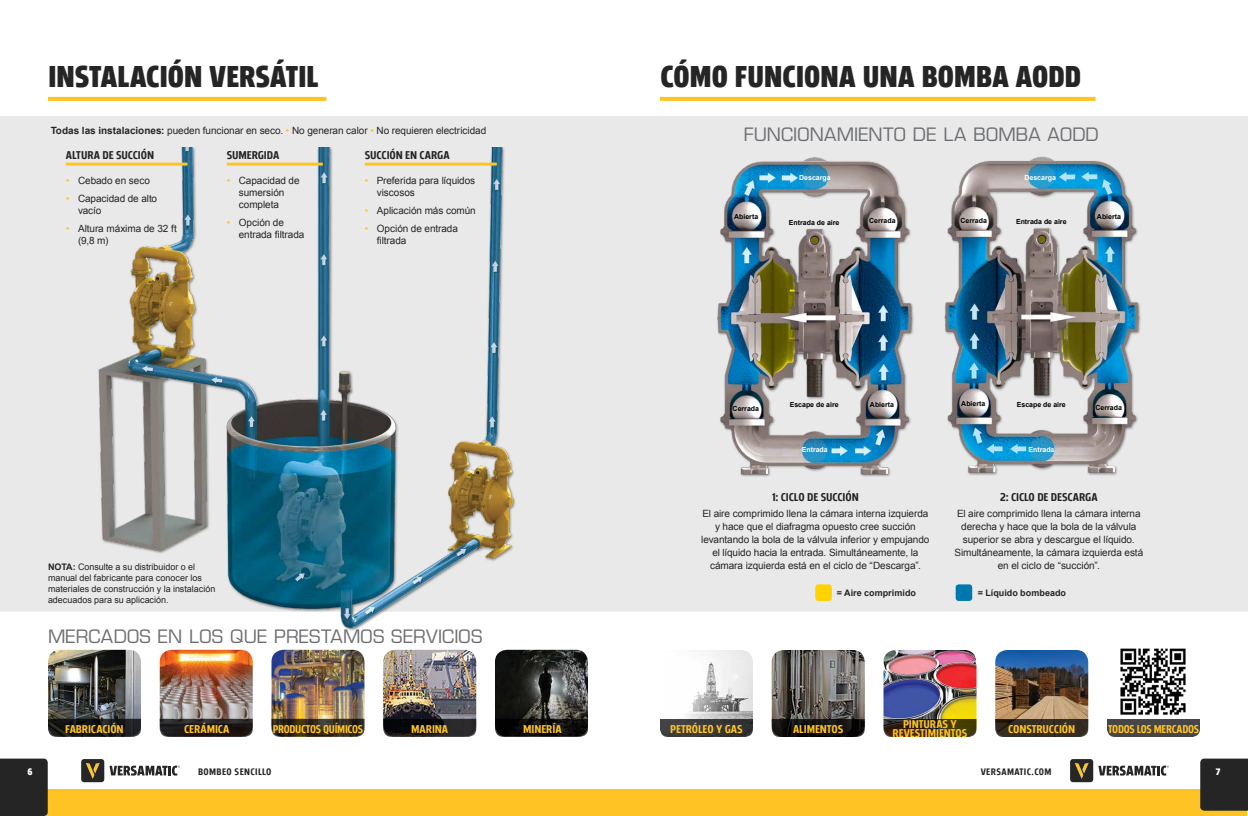
<style>
.page{position:relative;width:1248px;height:816px;background:#fff}
.page>*{position:absolute;margin:0;border:0;box-sizing:border-box;transform-origin:0 0}
.t1{font:900 32px "Breakers";letter-spacing:-.015em;color:#252525}
.t2{font:18px "Eurostile";letter-spacing:.01em;color:#6d6e71}
.t3{font:700 12px/9px "Breakers";letter-spacing:-.01em;color:#ffc424;text-align:center}
.t4{font:700 12px "Breakers";letter-spacing:-.01em;color:#252525}
.t5{font:700 12px "Breakers";letter-spacing:-.01em;color:#ffc424;scale:.95 1}
.t6{font:10px/13px "Arial";letter-spacing:-.01em;color:#252525}
.t7{font:700 10px "Breakers";letter-spacing:.04em;color:#252525}
.t8{font:900 10px "Breakers";color:#fff}
.t9{font:9px/11px "Arial";color:#252525}
.t10{font:700 9px "Arial";letter-spacing:.005em;color:#252525}
.t11{font:700 7px "Arial";color:#000}
.t12{font:700 7px "Arial";color:#fff}
.s1{font-weight:700}
.s2{color:#ffc424}
</style>
<div class="page">
<div style="left:0;top:790px;width:1248px;height:26px;background:#ffc424"></div>
<div style="left:0;top:759px;width:48px;height:57px;background:#252525"></div>
<div style="left:1200px;top:759px;width:48px;height:52px;background:#252525"></div>
<svg style="left:81px;top:759px;width:99px;height:23px"></svg>
<svg style="left:1070px;top:759px;width:99px;height:23px"></svg>
<div style="left:0;top:116px;width:1248px;height:496px;background:#e9e9ea"></div>
<img style="left:74px;top:148px;width:480px;height:483px">
<svg style="left:48px;top:97px;width:278px;height:4px"></svg>
<svg style="left:660px;top:97px;width:436px;height:4px;background:#ffc52a"></svg>
<img style="left:931px;top:145px;width:226px;height:348px">
<img style="left:703px;top:146px;width:225px;height:348px">
<div style="left:865px;top:397px;width:34px;height:15px;background:#fff;opacity:.75"></div>
<div style="left:864px;top:213px;width:36px;height:15px;background:#fff;opacity:.75"></div>
<div style="left:728px;top:401px;width:36px;height:16px;background:#fff;opacity:.75"></div>
<div style="left:729px;top:209px;width:34px;height:15px;background:#fff;opacity:.75"></div>
<div style="left:1091px;top:400px;width:36px;height:15px;background:#fff;opacity:.75"></div>
<div style="left:1092px;top:208px;width:34px;height:16px;background:#fff;opacity:.75"></div>
<div style="left:957px;top:396px;width:33px;height:15px;background:#fff;opacity:.75"></div>
<div style="left:956px;top:213px;width:36px;height:15px;background:#fff;opacity:.75"></div>
<div style="left:815px;top:584px;width:17px;height:17px;background:#ffd200;border-radius:3px"></div>
<div style="left:956px;top:584px;width:16px;height:17px;background:#0077ad;border-radius:3px"></div>
<img style="left:48px;top:650px;width:93px;height:69px">
<svg style="left:48px;top:719px;width:93px;height:18px;background:#1d1e1e"></svg>
<img style="left:160px;top:650px;width:93px;height:69px">
<svg style="left:160px;top:719px;width:93px;height:18px;background:#272222"></svg>
<img style="left:272px;top:650px;width:92px;height:69px">
<svg style="left:272px;top:719px;width:92px;height:18px;background:#372e20"></svg>
<img style="left:495px;top:650px;width:93px;height:69px">
<svg style="left:495px;top:719px;width:93px;height:18px;background:#121211"></svg>
<img style="left:383px;top:650px;width:93px;height:69px">
<svg style="left:383px;top:719px;width:93px;height:18px;background:#1d1d1e"></svg>
<img style="left:772px;top:650px;width:93px;height:69px">
<svg style="left:772px;top:719px;width:93px;height:18px;background:#151413"></svg>
<img style="left:681px;top:650px;width:72px;height:69px">
<svg style="left:660px;top:719px;width:93px;height:18px;background:#3c3c3c"></svg>
<img style="left:884px;top:650px;width:92px;height:69px">
<svg style="left:883px;top:719px;width:93px;height:18px;background:#3b2f15"></svg>
<img style="left:1120px;top:648px;width:66px;height:67px">
<div style="left:1107px;top:719px;width:93px;height:18px;background:#464646"></div>
<img style="left:995px;top:650px;width:93px;height:69px">
<svg style="left:995px;top:719px;width:93px;height:18px;background:#382f25"></svg>
<hr style="left:66px;top:163px;width:122px;height:3px;background:#ffc424">
<hr style="left:365px;top:163px;width:132px;height:3px;background:#ffc424">
<hr style="left:227px;top:163px;width:96px;height:3px;background:#ffc424">
<h1 class="t1" style="left:48px;top:58px;width:272px">INSTALACIÓN VERSÁTIL</h1>
<p class="t6" style="left:51px;top:124px;width:437px"><span class="s1">Todas las instalaciones:</span> pueden funcionar en seco. <span class="s2">•</span> No generan calor <span class="s2">•</span> No requieren electricidad</p>
<p class="t4" style="left:227px;top:148px;width:54px">SUMERGIDA</p>
<p class="t6" style="left:239px;top:174px;width:62px;line-height:12px;text-indent:-12px"><span class="s2">•</span> Capacidad de sumersión completa</p>
<p class="t6" style="left:239px;top:216px;width:67px;line-height:12px;text-indent:-12px"><span class="s2">•</span> Opción de entrada filtrada</p>
<p class="t4" style="left:365px;top:148px;width:86px">SUCCIÓN EN CARGA</p>
<p class="t6" style="left:377px;top:174px;width:100px;line-height:12px;text-indent:-12px"><span class="s2">•</span> Preferida para líquidos viscosos</p>
<p class="t6" style="left:365px;top:204px;width:113px"><span class="s2">•</span> Aplicación más común</p>
<p class="t6" style="left:377px;top:222px;width:83px;line-height:12px;text-indent:-12px"><span class="s2">•</span> Opción de entrada filtrada</p>
<p class="t4" style="left:66px;top:148px;width:90px">ALTURA DE SUCCIÓN</p>
<p class="t6" style="left:66px;top:174px;width:85px"><span class="s2">•</span> Cebado en seco</p>
<p class="t6" style="left:78px;top:192px;width:81px;line-height:12px;text-indent:-12px"><span class="s2">•</span> Capacidad de alto vacío</p>
<p class="t6" style="left:78px;top:222px;width:100px;line-height:12px;text-indent:-12px"><span class="s2">•</span> Altura máxima de 32 ft (9,8 m)</p>
<p class="t9" style="left:48px;top:562px;width:169px"><span class="s1">NOTA:</span> Consulte a su distribuidor o el manual del fabricante para conocer los materiales de construcción y la instalación adecuados para su aplicación.</p>
<h2 class="t2" style="left:48px;top:626px;width:436px">MERCADOS EN LOS QUE PRESTAMOS SERVICIOS</h2>
<h1 class="t1" style="left:660px;top:58px;width:423px">CÓMO FUNCIONA UNA BOMBA AODD</h1>
<h2 class="t2" style="left:744px;top:124px;width:357px">FUNCIONAMIENTO DE LA BOMBA AODD</h2>
<p class="t11" style="left:734px;top:212px;width:26px">Abierta</p>
<p class="t12" style="left:799px;top:173px;width:33px">Descarga</p>
<p class="t11" style="left:789px;top:218px;width:52px">Entrada de aire</p>
<p class="t11" style="left:869px;top:216px;width:28px">Cerrada</p>
<p class="t11" style="left:960px;top:216px;width:28px">Cerrada</p>
<p class="t12" style="left:1024px;top:173px;width:33px">Descarga</p>
<p class="t11" style="left:1016px;top:217px;width:52px">Entrada de aire</p>
<p class="t11" style="left:1097px;top:211px;width:26px">Abierta</p>
<p class="t11" style="left:733px;top:404px;width:28px">Cerrada</p>
<p class="t11" style="left:790px;top:400px;width:51px">Escape de aire</p>
<p class="t11" style="left:870px;top:400px;width:26px">Abierta</p>
<p class="t11" style="left:961px;top:399px;width:26px">Abierta</p>
<p class="t11" style="left:1017px;top:400px;width:51px">Escape de aire</p>
<p class="t11" style="left:1095px;top:403px;width:28px">Cerrada</p>
<p class="t12" style="left:802px;top:445px;width:28px">Entrada</p>
<p class="t12" style="left:1028px;top:444px;width:28px">Entrada</p>
<p class="t4" style="left:772px;top:490px;width:88px">1: CICLO DE SUCCIÓN</p>
<p class="t6" style="left:701px;top:507px;width:230px;text-align:center">El aire comprimido llena la cámara interna izquierda y hace que el diafragma opuesto cree succión levantando la bola de la válvula inferior y empujando el líquido hacia la entrada. Simultáneamente, la cámara izquierda está en el ciclo de “Descarga”.</p>
<p class="t4" style="left:1000px;top:490px;width:99px">2: CICLO DE DESCARGA</p>
<p class="t6" style="left:954px;top:507px;width:190px;text-align:center">El aire comprimido llena la cámara interna derecha y hace que la bola de la válvula superior se abra y descargue el líquido.<br>Simultáneamente, la cámara izquierda está en el ciclo de “succión”.</p>
<p class="t10" style="left:837px;top:587px;width:81px">= Aire comprimido</p>
<p class="t10" style="left:978px;top:587px;width:90px">= Líquido bombeado</p>
<p class="t3" style="left:65px;top:725px;width:60px">FABRICACIÓN</p>
<p class="t3" style="left:184px;top:725px;width:47px">CERÁMICA</p>
<p class="t5" style="left:273px;top:722px;width:97px">PRODUCTOS QUÍMICOS</p>
<p class="t3" style="left:411px;top:725px;width:39px">MARINA</p>
<p class="t3" style="left:523px;top:725px;width:40px">MINERÍA</p>
<p class="t3" style="left:670px;top:725px;width:74px">PETRÓLEO Y GAS</p>
<p class="t3" style="left:793px;top:725px;width:52px">ALIMENTOS</p>
<p class="t3" style="left:893px;top:720px;width:76px">PINTURAS Y<br>REVESTIMIENTOS</p>
<p class="t3" style="left:1008px;top:725px;width:68px">CONSTRUCCIÓN</p>
<p class="t5" style="left:1108px;top:722px;width:97px">TODOS LOS MERCADOS</p>
<p class="t8" style="left:27px;top:766px;width:7px">6</p>
<p class="t7" style="left:198px;top:766px;width:75px">BOMBEO SENCILLO</p>
<p class="t7" style="left:981px;top:766px;width:72px">VERSAMATIC.COM</p>
<p class="t8" style="left:1216px;top:766px;width:6px">7</p>
</div>
